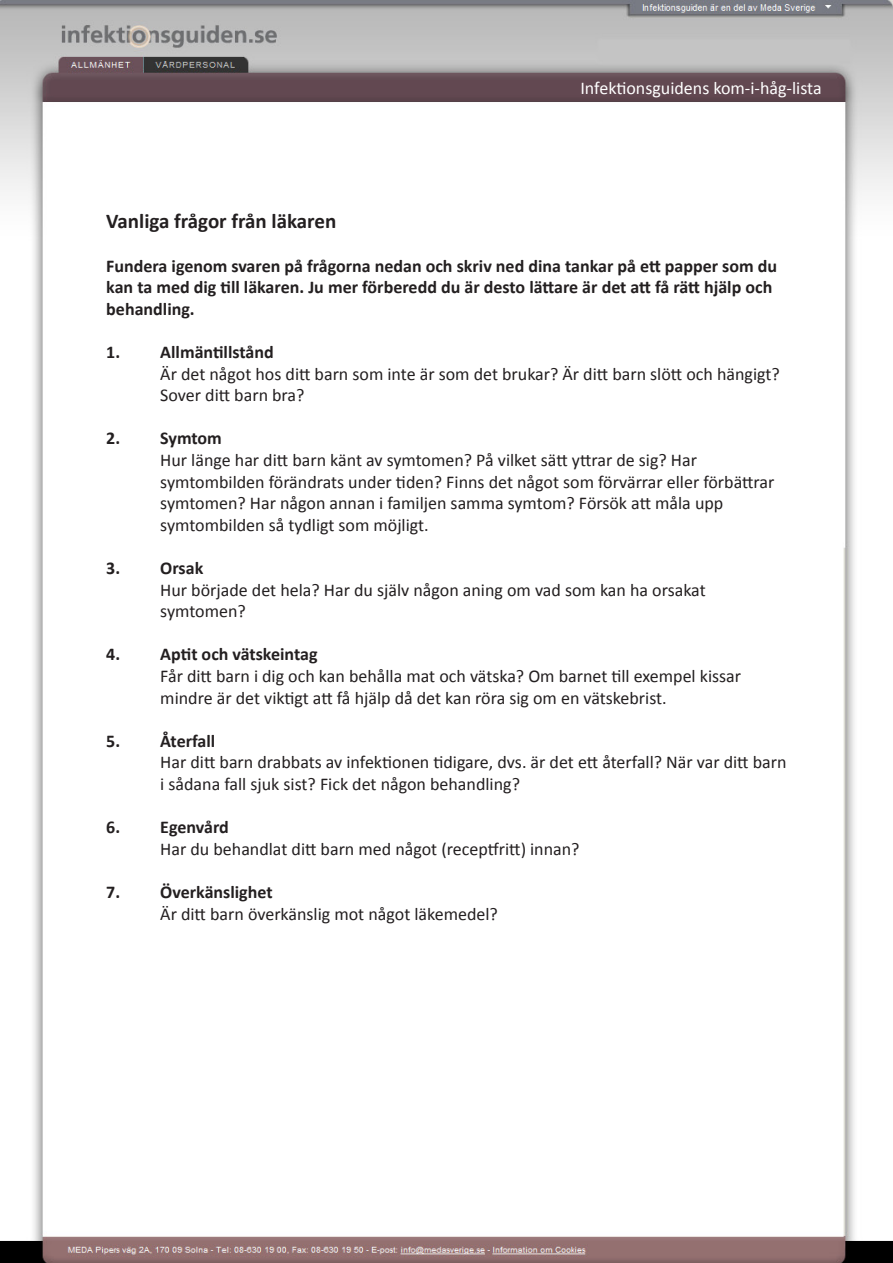
<style>
.page{position:relative;width:893px;height:1263px;background:#fff}
.page>*{position:absolute;margin:0;border:0;box-sizing:border-box;transform-origin:0 0}
.t1{font:700 21px "Calibri";color:#231f20}
.t2{font:18px "Calibri";color:#231f20}
.t3{font:700 18px/21.6px "Calibri";color:#231f20}
.t4{font:18px "Calibri";color:#fff}
</style>
<div class="page">
<img style="left:0;top:0;width:893px;height:1263px">
<p class="t4" style="left:580px;top:77px;width:243px">Infektionsguidens kom-i-håg-lista</p>
<p class="t1" style="left:106px;top:208px;width:231px">Vanliga frågor från läkaren</p>
<p class="t3" style="left:106px;top:255px;width:672px">Fundera igenom svaren på frågorna nedan och skriv ned dina tankar på ett papper som du kan ta med dig till läkaren. Ju mer förberedd du är desto lättare är det att få rätt hjälp och behandling.</p>
<p class="t3" style="left:106px;top:341px;width:169px">1. Allmäntillstånd</p>
<p class="t2" style="left:160px;top:362px;width:621px">Är det något hos ditt barn som inte är som det brukar? Är ditt barn slött och hängigt?</p>
<p class="t2" style="left:160px;top:384px;width:146px">Sover ditt barn bra?</p>
<p class="t3" style="left:106px;top:428px;width:117px">2. Symtom</p>
<p class="t2" style="left:160px;top:449px;width:538px">Hur länge har ditt barn känt av symtomen? På vilket sätt yttrar de sig? Har</p>
<p class="t2" style="left:160px;top:470px;width:616px">symtombilden förändrats under tiden? Finns det något som förvärrar eller förbättrar</p>
<p class="t2" style="left:160px;top:492px;width:565px">symtomen? Har någon annan i familjen samma symtom? Försök att måla upp</p>
<p class="t2" style="left:160px;top:513px;width:270px">symtombilden så tydligt som möjligt.</p>
<p class="t3" style="left:106px;top:557px;width:99px">3. Orsak</p>
<p class="t2" style="left:160px;top:578px;width:547px">Hur började det hela? Har du själv någon aning om vad som kan ha orsakat</p>
<p class="t2" style="left:160px;top:600px;width:87px">symtomen?</p>
<p class="t3" style="left:106px;top:644px;width:213px">4. Aptit och vätskeintag</p>
<p class="t2" style="left:160px;top:665px;width:582px">Får ditt barn i dig och kan behålla mat och vätska? Om barnet till exempel kissar</p>
<p class="t2" style="left:160px;top:686px;width:508px">mindre är det viktigt att få hjälp då det kan röra sig om en vätskebrist.</p>
<p class="t3" style="left:106px;top:730px;width:110px">5. Återfall</p>
<p class="t2" style="left:160px;top:751px;width:628px">Har ditt barn drabbats av infektionen tidigare, dvs. är det ett återfall? När var ditt barn</p>
<p class="t2" style="left:160px;top:773px;width:361px">i sådana fall sjuk sist? Fick det någon behandling?</p>
<p class="t3" style="left:106px;top:816px;width:124px">6. Egenvård</p>
<p class="t2" style="left:160px;top:837px;width:421px">Har du behandlat ditt barn med något (receptfritt) innan?</p>
<p class="t3" style="left:106px;top:881px;width:168px">7. Överkänslighet</p>
<p class="t2" style="left:160px;top:902px;width:339px">Är ditt barn överkänslig mot något läkemedel?</p>
</div>
